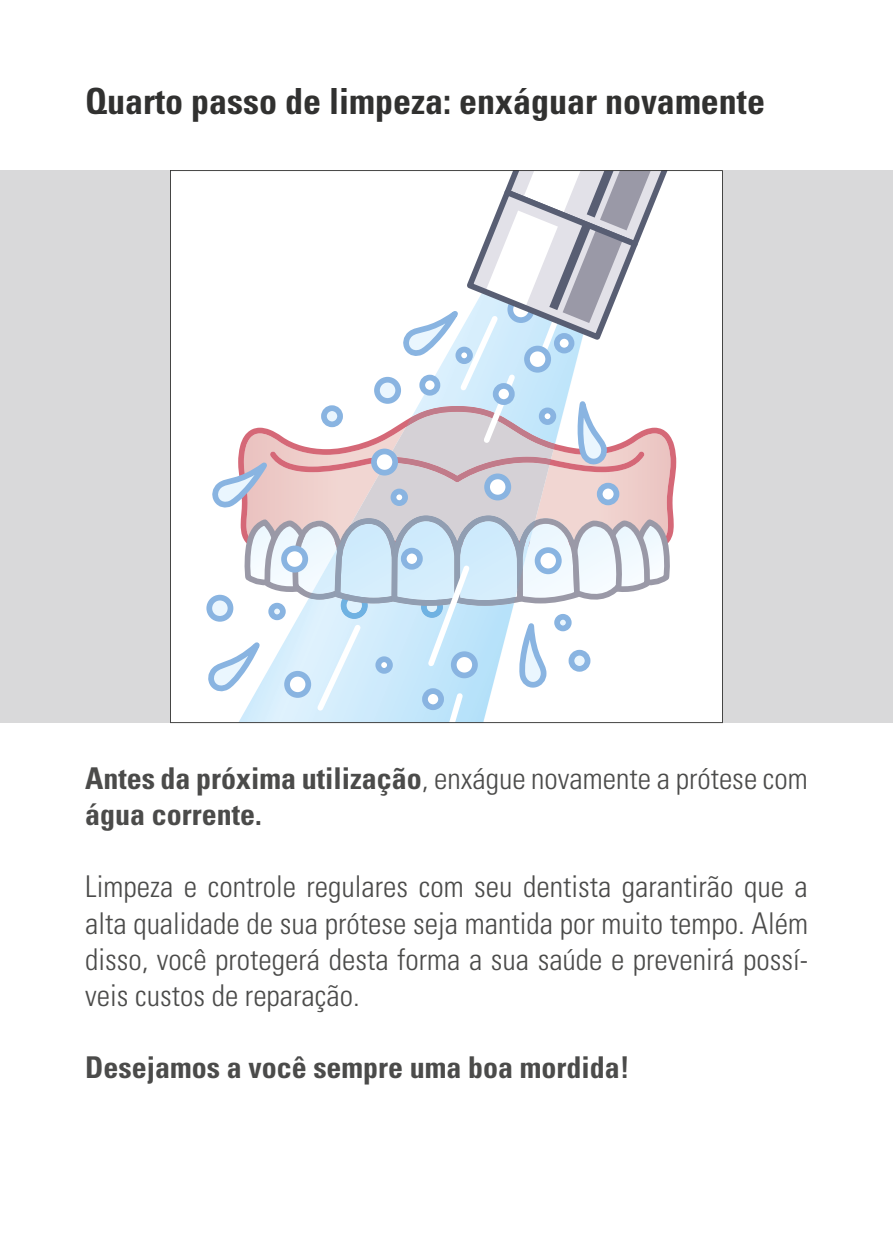
<style>
.page{position:relative;width:893px;height:1259px;background:#fff}
.page>*{position:absolute;margin:0;border:0;box-sizing:border-box;transform-origin:0 0}
.t1{font:700 condensed 36px "Univers LT";color:#313130}
.t2{font:300 condensed 30px/36px "Univers";color:#4b4b4a;text-align:justify}
.t3{font:700 condensed 30px "Univers LT";color:#4b4b4a}
.s1{font-family:"Univers LT";font-weight:700}
</style>
<div class="page">
<div style="left:0;top:170px;width:893px;height:553px;background:#d9d9da"></div>
<svg style="left:170px;top:170px;width:553px;height:553px;background:#e5e8ee"></svg>
<p class="t1" style="left:85px;top:79px;width:681px">Quarto passo de limpeza: enxáguar novamente</p>
<p class="t2" style="left:85px;top:761px;width:724px"><span class="s1">Antes da próxima utilização</span>, enxágue novamente a prótese com</p>
<p class="t3" style="left:85px;top:796px;width:178px">água corrente.</p>
<p class="t2" style="left:85px;top:869px;width:724px">Limpeza e controle regulares com seu dentista garantirão que a alta qualidade de sua prótese seja mantida por muito tempo. Além disso, você protegerá desta forma a sua saúde e prevenirá possí&shy;veis custos de reparação.</p>
<p class="t3" style="left:85px;top:1048px;width:546px">Desejamos a você sempre uma boa mordida!</p>
</div>
